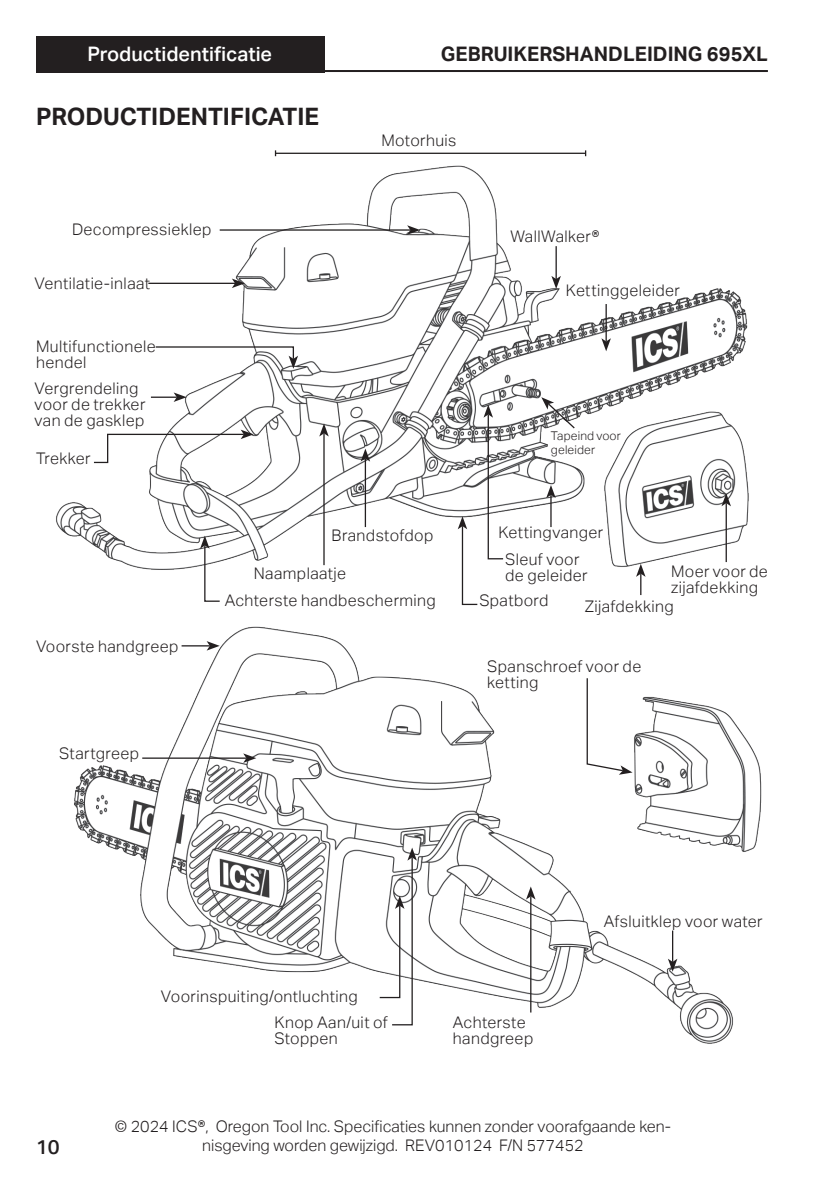
<style>
.page{position:relative;width:840px;height:1191px;background:#fff}
.page>*{position:absolute;margin:0;border:0;box-sizing:border-box;transform-origin:0 0}
.t1{font:700 24px "Aktiv Grotesk";color:#231f20}
.t2{font:700 20px "Aktiv Grotesk";color:#231f20}
.t3{font:500 20px "Aktiv Grotesk";color:#fff}
.t4{font:500 20px "Aktiv Grotesk";color:#231f20}
.Callouts{font:300 16px/16px "Aktiv Grotesk";letter-spacing:.025em;color:#231f20}
.Callouts-2{font:300 16px/19.2px "Aktiv Grotesk";color:#231f20;text-align:center}
.Callouts-3{font:300 12px/14px "Aktiv Grotesk";letter-spacing:.015em;color:#231f20}
</style>
<div class="page">
<div style="left:36px;top:36px;width:288px;height:36px;background:#231f20"></div>
<hr style="left:36px;top:70px;width:731px;height:2px;background:#231f20">
<img style="left:56px;top:165px;width:693px;height:405px">
<img style="left:74px;top:626px;width:688px;height:418px">
<hr style="left:555px;top:246px;width:1px;height:33px;background:#231f20">
<svg style="left:551px;top:276px;width:9px;height:13px"></svg>
<hr style="left:605px;top:304px;width:1px;height:37px;background:#231f20">
<svg style="left:601px;top:338px;width:9px;height:13px"></svg>
<svg style="left:181px;top:641px;width:38px;height:9px"></svg>
<hr style="left:219px;top:229px;width:191px;height:2px;background:#231f20">
<svg style="left:407px;top:225px;width:13px;height:10px"></svg>
<hr style="left:148px;top:283px;width:87px;height:1px;background:#231f20">
<svg style="left:232px;top:278px;width:13px;height:10px"></svg>
<svg style="left:93px;top:429px;width:160px;height:35px"></svg>
<hr style="left:142px;top:757px;width:104px;height:2px;background:#231f20">
<svg style="left:243px;top:753px;width:13px;height:10px"></svg>
<hr style="left:151px;top:396px;width:26px;height:2px;background:#231f20">
<svg style="left:173px;top:392px;width:13px;height:10px"></svg>
<hr style="left:275px;top:153px;width:310px;height:1px;background:#231f20">
<svg style="left:585px;top:677px;width:47px;height:97px"></svg>
<hr style="left:639px;top:573px;width:2px;height:22px;background:#231f20">
<svg style="left:635px;top:564px;width:10px;height:13px"></svg>
<hr style="left:530px;top:896px;width:1px;height:116px;background:#231f20">
<svg style="left:525px;top:886px;width:10px;height:13px"></svg>
<hr style="left:671px;top:930px;width:2px;height:32px;background:#231f20">
<svg style="left:667px;top:958px;width:10px;height:13px"></svg>
<svg style="left:378px;top:847px;width:38px;height:179px"></svg>
<hr style="left:323px;top:433px;width:1px;height:132px;background:#231f20">
<svg style="left:319px;top:423px;width:9px;height:13px"></svg>
<hr style="left:364px;top:458px;width:2px;height:69px;background:#231f20">
<svg style="left:360px;top:448px;width:10px;height:13px"></svg>
<svg style="left:457px;top:404px;width:47px;height:201px"></svg>
<svg style="left:200px;top:535px;width:21px;height:67px"></svg>
<hr style="left:725px;top:503px;width:1px;height:59px;background:#231f20">
<svg style="left:721px;top:493px;width:9px;height:13px"></svg>
<svg style="left:154px;top:346px;width:144px;height:23px"></svg>
<svg style="left:541px;top:397px;width:34px;height:33px"></svg>
<hr style="left:550px;top:495px;width:1px;height:32px;background:#231f20">
<svg style="left:546px;top:485px;width:9px;height:13px"></svg>
<p class="t3" style="left:87px;top:43px;width:186px">Productidentificatie</p>
<p class="t1" style="left:36px;top:103px;width:284px">PRODUCTIDENTIFICATIE</p>
<p class="t2" style="left:440px;top:43px;width:328px">GEBRUIKERSHANDLEIDING 695XL</p>
<p class="Callouts" style="left:381px;top:133px;width:76px">Motorhuis</p>
<p class="Callouts" style="left:72px;top:222px;width:141px">Decompressieklep</p>
<p class="Callouts" style="left:35px;top:275px;width:117px">Ventilatie-inlaat</p>
<p class="Callouts" style="left:36px;top:338px;width:121px">Multifunctionele hendel</p>
<p class="Callouts" style="left:35px;top:380px;width:112px">Vergrendeling voor de trekker van de gasklep</p>
<p class="Callouts" style="left:36px;top:450px;width:56px">Trekker</p>
<p class="Callouts" style="left:331px;top:528px;width:103px">Brandstofdop</p>
<p class="Callouts" style="left:510px;top:229px;width:90px">WallWalker®</p>
<p class="Callouts" style="left:565px;top:283px;width:115px">Kettinggeleider</p>
<p class="Callouts-3" style="left:550px;top:429px;width:71px">Tapeind voor geleider</p>
<p class="Callouts" style="left:498px;top:525px;width:106px">Kettingvanger</p>
<p class="Callouts" style="left:36px;top:638px;width:144px">Voorste handgreep</p>
<p class="Callouts" style="left:59px;top:745px;width:82px">Startgreep</p>
<p class="Callouts" style="left:253px;top:566px;width:94px">Naamplaatje</p>
<p class="Callouts" style="left:224px;top:593px;width:212px">Achterste handbescherming</p>
<p class="Callouts" style="left:505px;top:551px;width:84px">Sleuf voor de geleider</p>
<p class="Callouts" style="left:670px;top:563px;width:98px">Moer voor de zijafdekking</p>
<p class="Callouts" style="left:479px;top:593px;width:71px">Spatbord</p>
<p class="Callouts" style="left:584px;top:599px;width:90px">Zijafdekking</p>
<p class="Callouts" style="left:487px;top:658px;width:155px">Spanschroef voor de ketting</p>
<p class="Callouts" style="left:161px;top:988px;width:198px">Voorinspuiting/ontluchting</p>
<p class="Callouts" style="left:274px;top:1014px;width:115px">Knop Aan/uit of<br>Stoppen</p>
<p class="Callouts" style="left:452px;top:1014px;width:82px">Achterste handgreep</p>
<p class="Callouts" style="left:603px;top:913px;width:160px">Afsluitklep voor water</p>
<p class="t4" style="left:36px;top:1135px;width:25px">10</p>
<p class="Callouts-2" style="left:115px;top:1116px;width:557px">© 2024 ICS®, Oregon Tool Inc. Specificaties kunnen zonder voorafgaande ken&shy;nisgeving worden gewijzigd. REV010124 F/N 577452</p>
</div>
